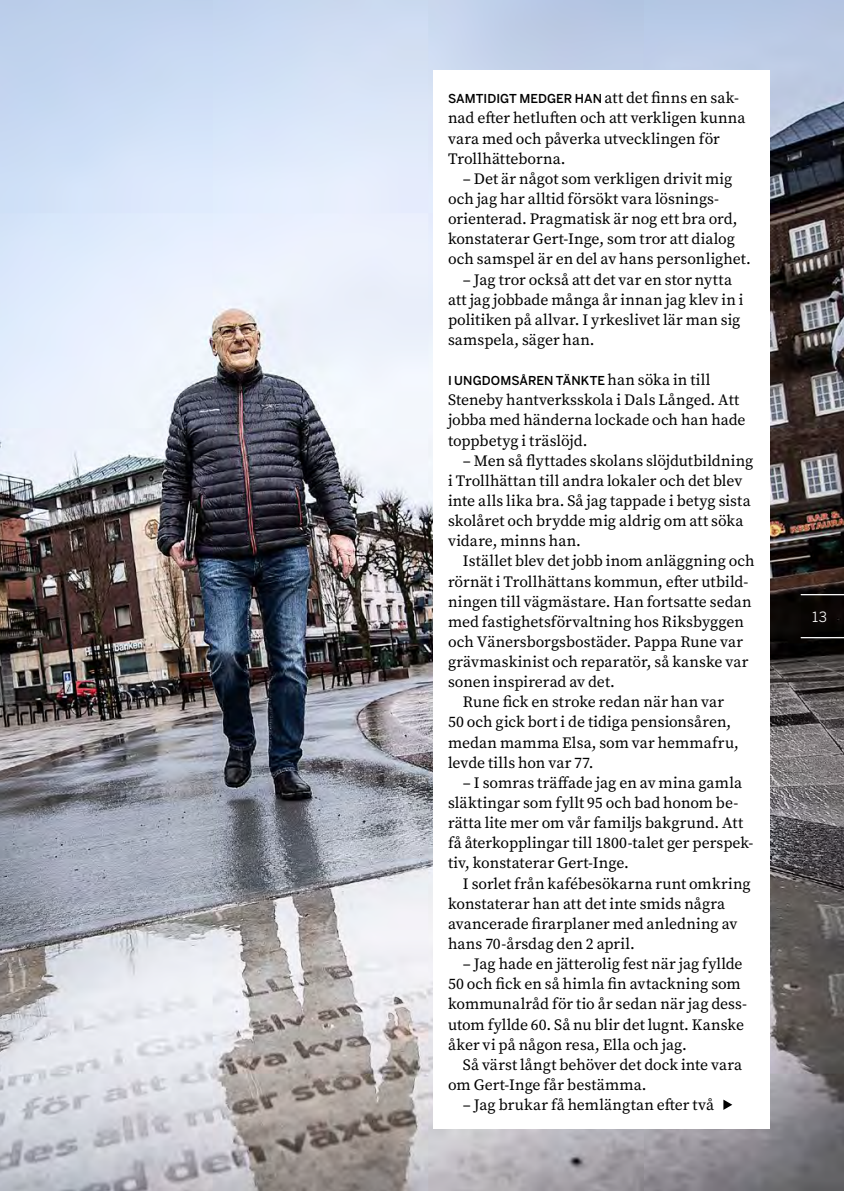
<style>
.page{position:relative;width:844px;height:1191px;background:#fff}
.page>*{position:absolute;margin:0;border:0;box-sizing:border-box;transform-origin:0 0}
.t1{font:15.75px/20.1px "Source Serif Pro";color:#000}
.t2{font:14px "Benton Sans";color:#fff}
.t3{font:500 12.25px "Benton Sans";letter-spacing:.005em;color:#000}
.s1{font-family:"Source Serif Pro";font-weight:400;font-size:15.75px}
</style>
<div class="page">
<img style="left:0;top:0;width:843px;height:1191px">
<div style="left:433px;top:71px;width:336px;height:1058px;background:#fff"></div>
<svg style="left:723px;top:1099px;width:9px;height:10px"></svg>
<svg style="left:800px;top:594px;width:43px;height:44px;background:#141110"></svg>
<p class="t3" style="left:448px;top:91px;width:292px">SAMTIDIGT MEDGER HAN <span class="s1">att det finns en sak-</span></p>
<p class="t1" style="left:448px;top:108px;width:299px">nad efter hetluften och att verkligen kunna vara med och påverka utvecklingen för<br>Trollhätteborna.</p>
<p class="t1" style="left:448px;top:168px;width:304px;text-indent:15px">– Det är något som verkligen drivit mig och jag har alltid försökt vara lösnings&shy;orienterad. Pragmatisk är nog ett bra ord, konstaterar Gert-Inge, som tror att dialog och samspel är en del av hans personlighet.</p>
<p class="t1" style="left:448px;top:269px;width:297px;text-indent:15px">– Jag tror också att det var en stor nytta att jag jobbade många år innan jag klev in i politiken på allvar. I yrkeslivet lär man sig samspela, säger han.</p>
<p class="t3" style="left:448px;top:373px;width:264px">I UNGDOMSÅREN TÄNKTE <span class="s1">han söka in till</span></p>
<p class="t1" style="left:448px;top:390px;width:299px">Steneby hantverksskola i Dals Långed. Att jobba med händerna lockade och han hade toppbetyg i träslöjd.</p>
<p class="t1" style="left:448px;top:450px;width:307px;text-indent:15px">– Men så flyttades skolans slöjdutbildning i Trollhättan till andra lokaler och det blev inte alls lika bra. Så jag tappade i betyg sista skolåret och brydde mig aldrig om att söka vidare, minns han.</p>
<p class="t1" style="left:463px;top:551px;width:293px">Istället blev det jobb inom anläggning och</p>
<p class="t1" style="left:448px;top:571px;width:301px">rörnät i Trollhättans kommun, efter utbild-</p>
<p class="t1" style="left:448px;top:591px;width:305px">ningen till vägmästare. Han fortsatte sedan</p>
<p class="t1" style="left:448px;top:611px;width:297px">med fastighetsförvaltning hos Riksbyggen</p>
<p class="t1" style="left:448px;top:631px;width:296px">och Vänersborgsbostäder. Pappa Rune var</p>
<p class="t1" style="left:448px;top:651px;width:302px">grävmaskinist och reparatör, så kanske var</p>
<p class="t1" style="left:448px;top:672px;width:168px">sonen inspirerad av det.</p>
<p class="t1" style="left:463px;top:692px;width:263px">Rune fick en stroke redan när han var</p>
<p class="t1" style="left:448px;top:712px;width:284px">50 och gick bort i de tidiga pensionsåren,</p>
<p class="t1" style="left:448px;top:732px;width:292px">medan mamma Elsa, som var hemmafru,</p>
<p class="t1" style="left:448px;top:752px;width:147px">levde tills hon var 77.</p>
<p class="t1" style="left:448px;top:772px;width:307px;text-indent:15px">– I somras träffade jag en av mina gamla släktingar som fyllt 95 och bad honom be&shy;rätta lite mer om vår familjs bakgrund. Att få återkopplingar till 1800-talet ger perspek&shy;tiv, konstaterar Gert-Inge.</p>
<p class="t1" style="left:448px;top:873px;width:304px;text-indent:15px">I sorlet från kafébesökarna runt omkring konstaterar han att det inte smids några avancerade firarplaner med anledning av hans 70-årsdag den 2 april.</p>
<p class="t1" style="left:448px;top:953px;width:300px;text-indent:15px">– Jag hade en jätterolig fest när jag fyllde 50 och fick en så himla fin avtackning som kommunalråd för tio år sedan när jag dess&shy;utom fyllde 60. Så nu blir det lugnt. Kanske åker vi på någon resa, Ella och jag.</p>
<p class="t1" style="left:448px;top:1054px;width:296px;text-indent:15px">Så värst långt behöver det dock inte vara om Gert-Inge får bestämma.</p>
<p class="t1" style="left:463px;top:1094px;width:253px">– Jag brukar få hemlängtan efter två</p>
<p class="t2" style="left:812px;top:608px;width:16px">13</p>
</div>
